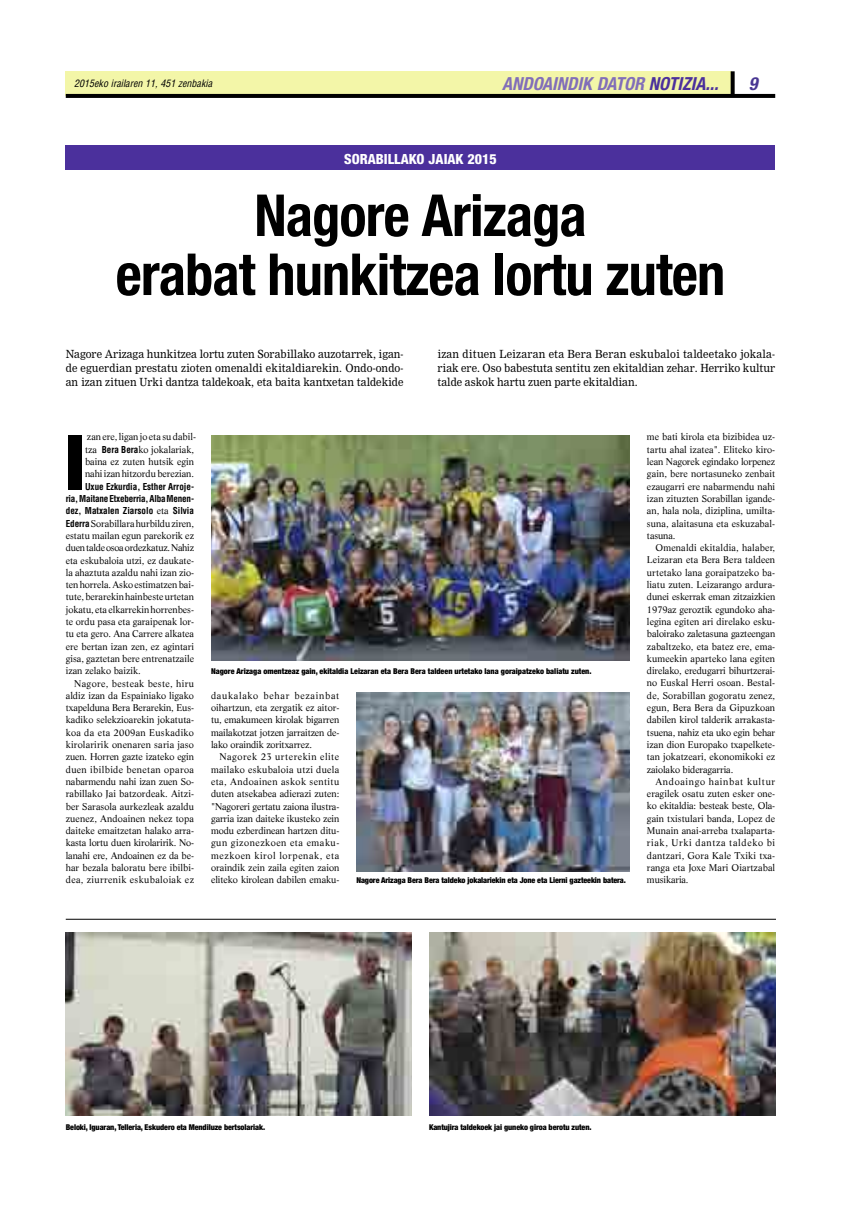
<style>
.page{position:relative;width:841px;height:1209px;background:#fff}
.page>*{position:absolute;margin:0;border:0;box-sizing:border-box;transform-origin:0 0}
.t1{font:900 condensed 76.1px "Helvetica Neue";color:#000}
.t2{font:700 condensed 58px/59px "Helvetica Neue";letter-spacing:-.015em;color:#000;text-align:center}
.t3{font:italic 700 condensed 18px "Helvetica Neue";color:#816eb9}
.t4{font:italic 700 condensed 18px "Helvetica Neue";color:#493793}
.t5{font:800 condensed 14px "Helvetica Neue";color:#fff}
.t6{font:11px/14px "M Nimrod";color:#000;text-align:justify;scale:.94 1}
.t7{font:italic condensed 10px "Helvetica";color:#000}
.t8{font:9.6px/12.3px "Life";color:#000}
.t9{font:9.6px "Life";letter-spacing:.02em;color:#000}
.t10{font:9.6px "Life";letter-spacing:.035em;color:#000}
.t11{font:9.6px "Life";letter-spacing:.03em;color:#000}
.t12{font:9.6px "Life";letter-spacing:.055em;color:#000}
.t13{font:9.6px "Life";letter-spacing:.07em;color:#000}
.t14{font:9.6px "Life";letter-spacing:-.025em;color:#000}
.t15{font:9.6px "Life";letter-spacing:.04em;color:#000}
.t16{font:9.6px "Life";letter-spacing:.06em;color:#000}
.t17{font:9.6px "Life";letter-spacing:.065em;color:#000}
.t18{font:700 condensed 9.3px/12.3px "Helvetica";color:#000;text-align:justify}
.t19{font:900 condensed 8px "Helvetica Neue";letter-spacing:-.01em;color:#000}
.s1{color:#4b309c}
.s2{font-family:"Helvetica";font-weight:700;font-stretch:condensed;font-size:9.3px}
.s3{font-family:"Life";font-weight:400;font-stretch:normal;font-size:9.6px}
</style>
<div class="page">
<div style="left:66px;top:71px;width:665px;height:25px;background:#f3f6a8"></div>
<svg style="left:66px;top:94px;width:708px;height:4px;background:#040404"></svg>
<svg style="left:730px;top:71px;width:4px;height:25px"></svg>
<img style="left:66px;top:932px;width:346px;height:183px">
<img style="left:429px;top:932px;width:345px;height:183px">
<div style="left:66px;top:145px;width:708px;height:25px;background:#4b309c"></div>
<img style="left:211px;top:435px;width:418px;height:225px">
<img style="left:356px;top:693px;width:273px;height:178px">
<hr style="left:66px;top:919px;width:709px;height:1px;background:#000">
<p class="t7" style="left:74px;top:80px;width:141px">2015eko irailaren 11, 451 zenbakia</p>
<p class="t3" style="left:501px;top:77px;width:221px">ANDOAINDIK DATOR <span class="s1">NOTIZIA...</span></p>
<p class="t4" style="left:748px;top:77px;width:14px">9</p>
<p class="t5" style="left:344px;top:154px;width:154px">SORABILLAKO JAIAK 2015</p>
<p class="t2" style="left:116px;top:191px;width:610px">Nagore Arizaga<br>erabat hunkitzea lortu zuten</p>
<p class="t6" style="left:66px;top:347px;width:360px">Nagore Arizaga hunkitzea lortu zuten Sorabillako auzotarrek, igan&shy;de eguerdian prestatu zioten omenaldi ekitaldiarekin. Ondo-ondo&shy;an izan zituen Urki dantza taldekoak, eta baita kantxetan taldekide</p>
<p class="t6" style="left:437px;top:347px;width:360px">izan dituen Leizaran eta Bera Beran eskubaloi taldeetako jokala&shy;riak ere. Oso babestuta sentitu zen ekitaldian zehar. Herriko kultur talde askok hartu zuen parte ekitaldian.</p>
<p class="t1" style="left:66px;top:435px;width:21px">I</p>
<p class="t8" style="left:85px;top:432px;width:112px">zan ere, ligan jo eta su dabil&shy;tza <span class="s2">Bera Bera</span>ko jokalariak, baina ez zuten hutsik egin nahi izan hitzordu berezian.</p>
<p class="t18" style="left:66px;top:481px;width:130px;text-indent:19px">Uxue Ezkurdia, Esther Arroje&shy;ria, Maitane Etxeberria, Alba Menen&shy;dez, Matxalen Ziarsolo <span class="s3">eta</span> Silvia</p>
<p class="t8" style="left:66px;top:518px;width:130px"><span class="s2">Ederra</span> Sorabillara hurbildu ziren,</p>
<p class="t8" style="left:66px;top:530px;width:130px">estatu mailan egun parekorik ez</p>
<p class="t14" style="left:66px;top:544px;width:130px">duen talde osoa ordezkatuz. Nahiz</p>
<p class="t8" style="left:66px;top:555px;width:130px">eta eskubaloia utzi, ez daukate-</p>
<p class="t8" style="left:66px;top:567px;width:130px">la ahaztuta azaldu nahi izan zio-</p>
<p class="t8" style="left:66px;top:579px;width:130px">ten horrela. Asko estimatzen bai-</p>
<p class="t8" style="left:66px;top:591px;width:130px">tute, berarekin hainbeste urtetan</p>
<p class="t8" style="left:66px;top:604px;width:130px">jokatu, eta elkarrekin horrenbes-</p>
<p class="t8" style="left:66px;top:616px;width:130px">te ordu pasa eta garaipenak lor-</p>
<p class="t8" style="left:66px;top:628px;width:130px">tu eta gero. Ana Carrere alkatea</p>
<p class="t8" style="left:66px;top:641px;width:130px">ere bertan izan zen, ez agintari</p>
<p class="t8" style="left:66px;top:653px;width:130px">gisa, gaztetan bere entrenatzaile</p>
<p class="t8" style="left:66px;top:665px;width:76px">izan zelako baizik.</p>
<p class="t10" style="left:74px;top:679px;width:121px">Nagore, besteak beste, hiru</p>
<p class="t8" style="left:66px;top:690px;width:130px">aldiz izan da Espainiako ligako</p>
<p class="t8" style="left:66px;top:702px;width:130px">txapelduna Bera Berarekin, Eus-</p>
<p class="t8" style="left:66px;top:714px;width:130px">kadiko selekzioarekin jokatuta-</p>
<p class="t11" style="left:66px;top:728px;width:130px">koa da eta 2009an Euskadiko</p>
<p class="t9" style="left:66px;top:741px;width:130px">kirolaririk onenaren saria jaso</p>
<p class="t8" style="left:66px;top:751px;width:130px">zuen. Horren gazte izateko egin</p>
<p class="t10" style="left:66px;top:765px;width:130px">duen ibilbide benetan oparoa</p>
<p class="t8" style="left:66px;top:776px;width:130px">nabarmendu nahi izan zuen So-</p>
<p class="t8" style="left:66px;top:788px;width:130px">rabillako Jai batzordeak. Aitzi-</p>
<p class="t8" style="left:66px;top:801px;width:130px">ber Sarasola aurkezleak azaldu</p>
<p class="t8" style="left:66px;top:813px;width:130px">zuenez, Andoainen nekez topa</p>
<p class="t8" style="left:66px;top:825px;width:130px">daiteke emaitzetan halako arra-</p>
<p class="t8" style="left:66px;top:837px;width:130px">kasta lortu duen kirolaririk. No-</p>
<p class="t8" style="left:66px;top:850px;width:130px">lanahi ere, Andoainen ez da be-</p>
<p class="t8" style="left:66px;top:862px;width:130px">har bezala baloratu bere ibilbi-</p>
<p class="t10" style="left:66px;top:876px;width:130px">dea, ziurrenik eskubaloiak ez</p>
<p class="t19" style="left:211px;top:668px;width:382px">Nagore Arizaga omentzeaz gain, ekitaldia Leizaran eta Bera Bera taldeen urtetako lana goraipatzeko baliatu zuten.</p>
<p class="t13" style="left:211px;top:691px;width:130px">daukalako behar bezainbat</p>
<p class="t8" style="left:211px;top:702px;width:130px">oihartzun, eta zergatik ez aitor-</p>
<p class="t8" style="left:211px;top:715px;width:130px">tu, emakumeen kirolak bigarren</p>
<p class="t8" style="left:211px;top:727px;width:130px">mailakotzat jotzen jarraitzen de-</p>
<p class="t8" style="left:211px;top:739px;width:102px">lako oraindik zoritxarrez.</p>
<p class="t12" style="left:219px;top:753px;width:121px">Nagorek 23 urterekin elite</p>
<p class="t11" style="left:211px;top:765px;width:130px">mailako eskubaloia utzi duela</p>
<p class="t15" style="left:211px;top:777px;width:130px">eta, Andoainen askok sentitu</p>
<p class="t8" style="left:211px;top:788px;width:130px">duten atsekabea adierazi zuten:</p>
<p class="t8" style="left:211px;top:801px;width:130px">"Nagoreri gertatu zaiona ilustra-</p>
<p class="t8" style="left:211px;top:813px;width:130px">garria izan daiteke ikusteko zein</p>
<p class="t8" style="left:211px;top:825px;width:130px">modu ezberdinean hartzen ditu-</p>
<p class="t12" style="left:211px;top:839px;width:130px">gun gizonezkoen eta emaku-</p>
<p class="t16" style="left:211px;top:851px;width:130px">mezkoen kirol lorpenak, eta</p>
<p class="t8" style="left:211px;top:862px;width:130px">oraindik zein zaila egiten zaion</p>
<p class="t8" style="left:211px;top:874px;width:130px">eliteko kirolean dabilen emaku-</p>
<p class="t19" style="left:356px;top:877px;width:271px">Nagore Arizaga Bera Bera taldeko jokalariekin eta Jone eta Lierni gazteekin batera.</p>
<p class="t8" style="left:646px;top:432px;width:130px">me bati kirola eta bizibidea uz-</p>
<p class="t8" style="left:646px;top:444px;width:130px">tartu ahal izatea". Eliteko kiro-</p>
<p class="t8" style="left:646px;top:456px;width:130px">lean Nagorek egindako lorpenez</p>
<p class="t8" style="left:646px;top:468px;width:130px">gain, bere nortasuneko zenbait</p>
<p class="t8" style="left:646px;top:481px;width:130px">ezaugarri ere nabarmendu nahi</p>
<p class="t8" style="left:646px;top:493px;width:130px">izan zituzten Sorabillan igande-</p>
<p class="t8" style="left:646px;top:505px;width:130px">an, hala nola, diziplina, umilta-</p>
<p class="t8" style="left:646px;top:518px;width:130px">suna, alaitasuna eta eskuzabal-</p>
<p class="t8" style="left:646px;top:530px;width:30px">tasuna.</p>
<p class="t9" style="left:655px;top:544px;width:121px">Omenaldi ekitaldia, halaber,</p>
<p class="t8" style="left:646px;top:555px;width:130px">Leizaran eta Bera Bera taldeen</p>
<p class="t8" style="left:646px;top:567px;width:130px">urtetako lana goraipatzeko ba-</p>
<p class="t8" style="left:646px;top:579px;width:130px">liatu zuten. Leizarango ardura-</p>
<p class="t8" style="left:646px;top:591px;width:130px">dunei eskerrak eman zitzaizkien</p>
<p class="t8" style="left:646px;top:604px;width:130px">1979az geroztik egundoko aha-</p>
<p class="t8" style="left:646px;top:616px;width:130px">legina egiten ari direlako esku-</p>
<p class="t8" style="left:646px;top:628px;width:130px">baloirako zaletasuna gazteengan</p>
<p class="t8" style="left:646px;top:641px;width:130px">zabaltzeko, eta batez ere, ema-</p>
<p class="t8" style="left:646px;top:653px;width:130px">kumeekin aparteko lana egiten</p>
<p class="t8" style="left:646px;top:665px;width:130px">direlako, eredugarri bihurtzerai-</p>
<p class="t8" style="left:646px;top:678px;width:130px">no Euskal Herri osoan. Bestal-</p>
<p class="t8" style="left:646px;top:690px;width:130px">de, Sorabillan gogoratu zenez,</p>
<p class="t8" style="left:646px;top:702px;width:130px">egun, Bera Bera da Gipuzkoan</p>
<p class="t8" style="left:646px;top:714px;width:130px">dabilen kirol talderik arrakasta-</p>
<p class="t8" style="left:646px;top:727px;width:130px">tsuena, nahiz eta uko egin behar</p>
<p class="t8" style="left:646px;top:739px;width:130px">izan dion Europako txapelkete-</p>
<p class="t8" style="left:646px;top:751px;width:130px">tan jokatzeari, ekonomikoki ez</p>
<p class="t8" style="left:646px;top:764px;width:88px">zaiolako bideragarria.</p>
<p class="t13" style="left:655px;top:777px;width:121px">Andoaingo hainbat kultur</p>
<p class="t8" style="left:646px;top:788px;width:130px">eragilek osatu zuten esker one-</p>
<p class="t8" style="left:646px;top:800px;width:130px">ko ekitaldia: besteak beste, Ola-</p>
<p class="t8" style="left:646px;top:813px;width:130px">gain txistulari banda, Lopez de</p>
<p class="t8" style="left:646px;top:825px;width:130px">Munain anai-arreba txalaparta-</p>
<p class="t17" style="left:646px;top:839px;width:130px">riak, Urki dantza taldeko bi</p>
<p class="t9" style="left:646px;top:851px;width:130px">dantzari, Gora Kale Txiki txa-</p>
<p class="t8" style="left:646px;top:862px;width:130px">ranga eta Joxe Mari Oiartzabal</p>
<p class="t8" style="left:646px;top:874px;width:43px">musikaria.</p>
<p class="t19" style="left:66px;top:1123px;width:201px">Beloki, Iguaran, Telleria, Eskudero eta Mendiluze bertsolariak.</p>
<p class="t19" style="left:429px;top:1123px;width:164px">Kantujira taldekoek jai guneko giroa berotu zuten.</p>
</div>
